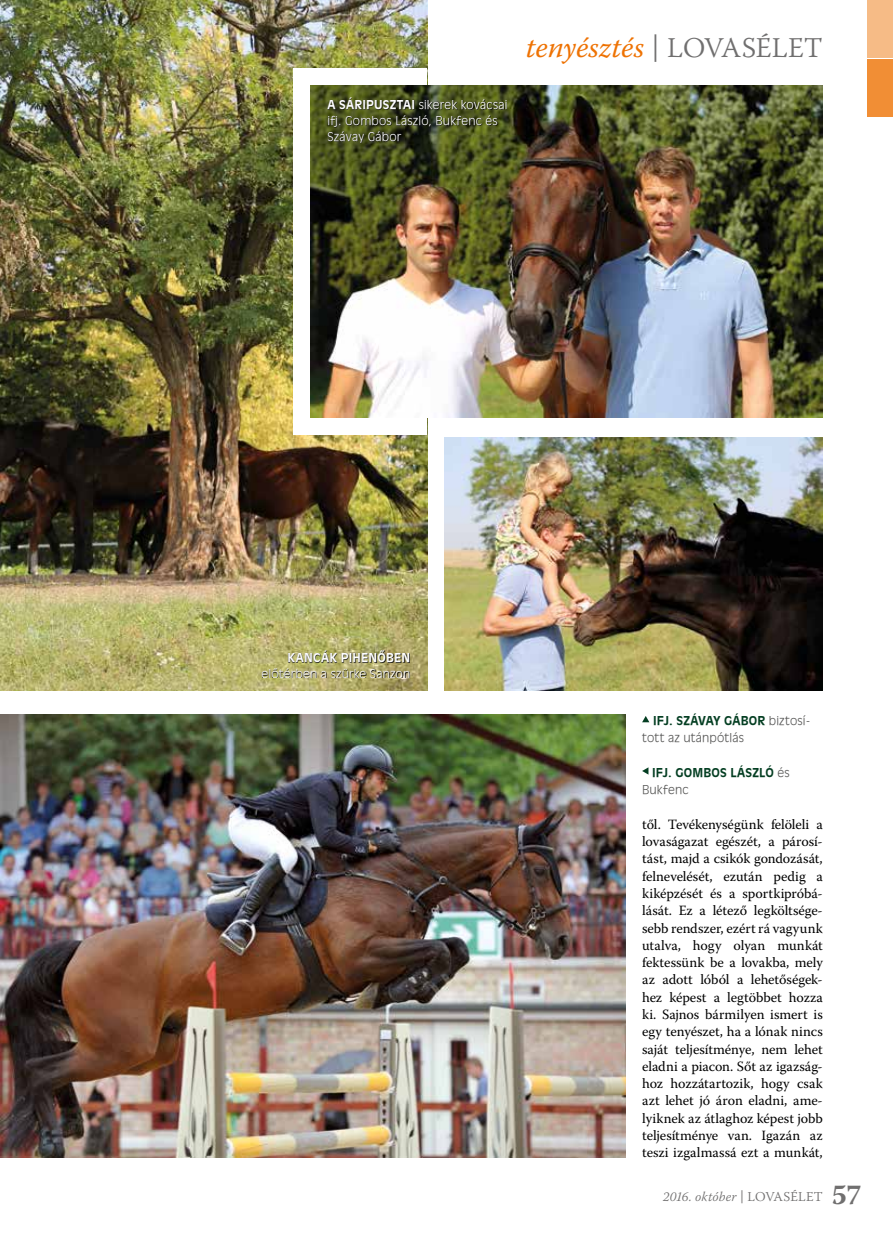
<style>
.page{position:relative;width:893px;height:1234px;background:#fff}
.page>*{position:absolute;margin:0;border:0;box-sizing:border-box;transform-origin:0 0}
.t1{font:italic 29.25px "Warnock Pro";letter-spacing:.005em;color:#ee7203}
.t2{font:14.1px/17.2px "Warnock Pro";color:#000;text-align:justify}
.t3{font:italic 300 13.35px "Warnock Pro";letter-spacing:.015em;color:#706f6f}
.t4{font:12px/15.8px "Incised 901 Lt PFL Normal";letter-spacing:.015em;color:#fff}
.t5{font:12px "Incised 901 PFL Bold";letter-spacing:.015em;color:#043e22}
.t6{font:12px "Incised 901 Lt PFL Normal";letter-spacing:.015em;color:#575756}
.t7{font:12px "Incised 901 PFL Bold";letter-spacing:.015em;color:#fff}
.s1{font-family:"Incised 901 PFL Bold"}
.s2{font-weight:300;font-style:normal;font-size:28.5px;color:#706f6f}
.s3{font-family:"Incised 901 Lt PFL Normal";color:#575756}
.s4{font-weight:400;font-style:normal;font-size:13.5px}
.s5{font-style:normal;font-size:13.5px}
.s6{font-weight:700;font-style:normal;font-size:28.5px}
</style>
<div class="page">
<img style="left:0;top:0;width:427px;height:690px">
<div style="left:867px;top:60px;width:26px;height:57px;background:#f18e35"></div>
<div style="left:867px;top:0;width:26px;height:57px;background:#f6bb86"></div>
<img style="left:444px;top:438px;width:379px;height:252px">
<img style="left:0;top:714px;width:625px;height:443px">
<div style="left:293px;top:68px;width:134px;height:366px;background:#fff"></div>
<img style="left:310px;top:85px;width:513px;height:332px">
<svg style="left:328px;top:98px;width:179px;height:45px;background:#3c4319"></svg>
<svg style="left:642px;top:716px;width:7px;height:6px"></svg>
<svg style="left:642px;top:767px;width:6px;height:7px"></svg>
<svg style="left:263px;top:650px;width:147px;height:28px;background:#8f8b56"></svg>
<p class="t4" style="left:327px;top:97px;width:182px"><span class="s1">A SÁRIPUSZTAI</span> sikerek kovácsai ifj. Gombos László, Bukfenc és<br>Szávay Gábor</p>
<h1 class="t1" style="left:526px;top:30px;width:298px">tenyésztés <span class="s2">| LOVASÉLET</span></h1>
<p class="t7" style="left:288px;top:650px;width:124px">KANCÁK PIHENŐBEN</p>
<p class="t4" style="left:262px;top:665px;width:150px">előtérben a szürke Sanzon</p>
<p class="t5" style="left:653px;top:713px;width:159px">IFJ. SZÁVAY GÁBOR <span class="s3">biztosí-</span></p>
<p class="t6" style="left:642px;top:730px;width:103px">tott az utánpótlás</p>
<p class="t5" style="left:652px;top:765px;width:139px">IFJ. GOMBOS LÁSZLÓ <span class="s3">és</span></p>
<p class="t6" style="left:642px;top:782px;width:48px">Bukfenc</p>
<p class="t2" style="left:642px;top:815px;width:182px">től. Tevékenységünk felöleli a lovaságazat egészét, a párosí&shy;tást, majd a csikók gondozását, felnevelését, ezután pedig a kiképzését és a sportkipróbá&shy;lását. Ez a létező legköltsége&shy;sebb rendszer, ezért rá vagyunk utalva, hogy olyan munkát fektessünk be a lovakba, mely az adott lóból a lehetőségek&shy;hez képest a legtöbbet hozza ki. Sajnos bármilyen ismert is egy tenyészet, ha a lónak nincs saját teljesítménye, nem lehet eladni a piacon. Sőt az igazság&shy;hoz hozzátartozik, hogy csak azt lehet jó áron eladni, ame&shy;lyiknek az átlaghoz képest jobb teljesítménye van. Igazán az teszi izgalmassá ezt a munkát,</p>
<p class="t3" style="left:663px;top:1187px;width:201px">2016. október <span class="s4">|</span> <span class="s5">LOVASÉLET</span> <span class="s6">57</span></p>
</div>
